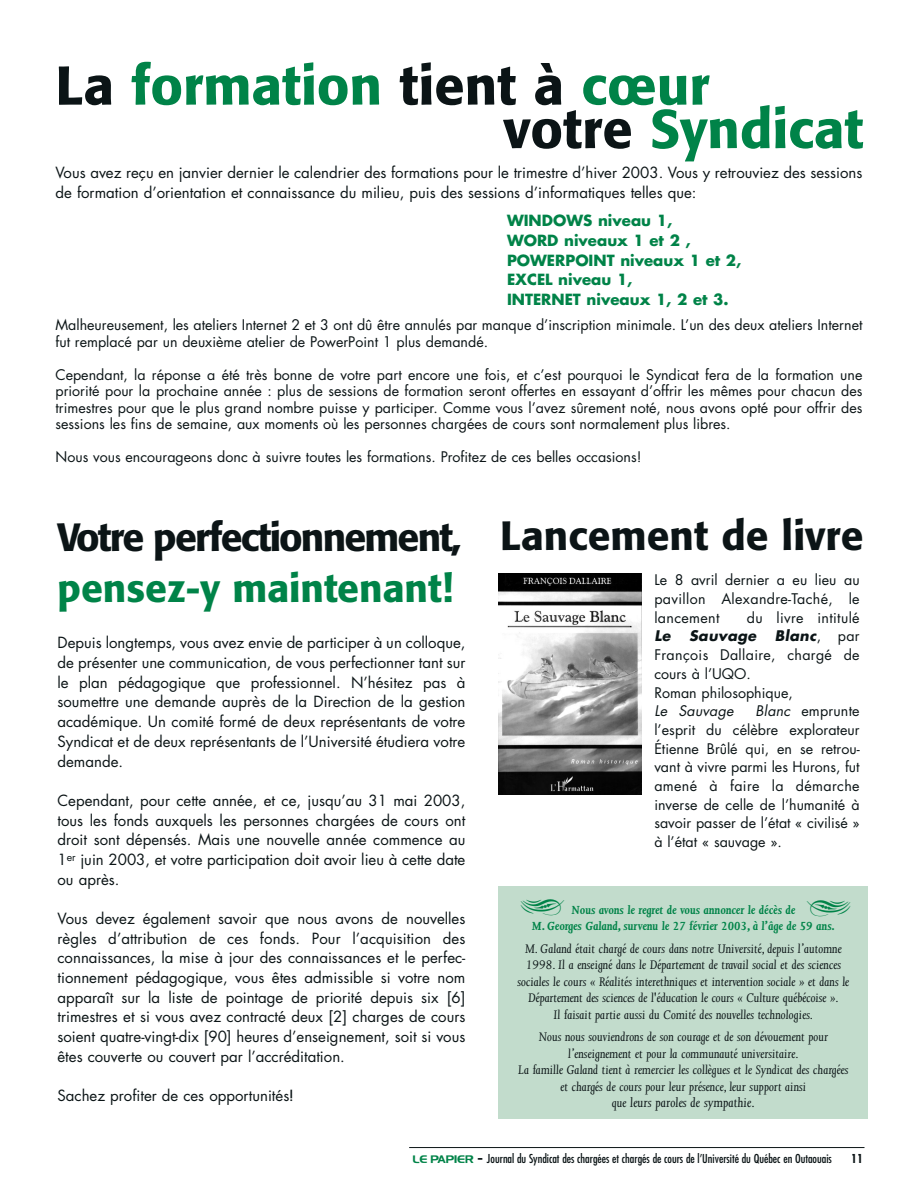
<style>
.page{position:relative;width:918px;height:1188px;background:#fff}
.page>*{position:absolute;margin:0;border:0;box-sizing:border-box;transform-origin:0 0}
.t1{font:500 54px/43.5px "Formata";color:#008348}
.t2{font:500 40.5px "Formata";color:#0b1416}
.t3{font:500 39px "Formata";letter-spacing:-.045em;color:#0b1416}
.t4{font:500 39px "Formata";color:#008348}
.t5{font:15px/19.6px "Futura";color:#0b1416;text-align:justify}
.t6{font:700 15px/19.5px "Futura";color:#008348}
.t7{font:italic 15px "Joanna";color:#0b1416}
.t8{font:14.25px/18.8px "Futura";color:#0b1416;text-align:justify}
.t9{font:italic 14.25px/16.5px "Joanna";color:#0b1416;text-align:center}
.t10{font:14.25px "Futura";letter-spacing:.025em;color:#0b1416}
.t11{font:italic 700 14.25px "Futura";letter-spacing:.025em;color:#0b1416}
.t12{font:italic 14.25px "Futura";letter-spacing:.015em;color:#0b1416}
.t13{font:italic 700 13.5px/16.2px "Joanna";color:#008348;text-align:center}
.t14{font:condensed 12px "Futura";color:#0b1416}
.t15{font:700 condensed 12px "Futura";color:#0b1416}
.s1{color:#0b1416}
.s2{font-stretch:condensed}
.s3{font-weight:700;font-style:italic}
.s4{font-style:italic}
.s5{font-size:14.25px}
.s6{font-family:"Simplix Display SSK";font-stretch:normal;font-size:10.5px;color:#008348}
.s7{font-family:"Simplix Display SSK";font-stretch:normal}
</style>
<div class="page">
<hr style="left:409px;top:1147px;width:456px;height:1px;background:#0b1416">
<div style="left:499px;top:886px;width:369px;height:232px;background:#c2dccc"></div>
<img style="left:499px;top:573px;width:142px;height:222px">
<h1 class="t1" style="left:503px;top:68px;width:362px;text-indent:-448px"><span class="s1">La</span> formation <span class="s1">tient à</span> cœur<br><span class="s1">votre</span> Syndicat</h1>
<p class="t5" style="left:56px;top:164px;width:809px">Vous avez reçu en janvier dernier le calendrier des formations pour le trimestre d’hiver 2003. Vous y retrouviez des sessions de formation d’orientation et connaissance du milieu, puis des sessions d’informatiques telles que:</p>
<p class="t6" style="left:507px;top:212px;width:236px">WINDOWS niveau 1,<br>WORD niveaux 1 et 2 ,<br>POWERPOINT niveaux 1 et 2,<br>EXCEL niveau 1,<br>INTERNET niveaux 1, 2 et 3.</p>
<p class="t8" style="left:56px;top:318px;width:808px;line-height:16.5px">Malheureusement, les ateliers Internet 2 et 3 ont dû être annulés par manque d’inscription minimale. L’un des deux ateliers Internet fut remplacé par un deuxième atelier de PowerPoint 1 plus demandé.</p>
<p class="t8" style="left:56px;top:367px;width:809px;line-height:16.5px">Cependant, la réponse a été très bonne de votre part encore une fois, et c’est pourquoi le Syndicat fera de la formation une priorité pour la prochaine année : plus de sessions de formation seront offertes en essayant d’offrir les mêmes pour chacun des trimestres pour que le plus grand nombre puisse y participer. Comme vous l’avez sûrement noté, nous avons opté pour offrir des sessions les fins de semaine, aux moments où les personnes chargées de cours sont normalement plus libres.</p>
<p class="t8" style="left:56px;top:449px;width:588px">Nous vous encourageons donc à suivre toutes les formations. Profitez de ces belles occasions!</p>
<h3 class="t3" style="left:58px;top:520px;width:405px">Votre perfectionnement,</h3>
<h3 class="t4" style="left:58px;top:571px;width:397px">pensez-y maintenant!</h3>
<p class="t5" style="left:58px;top:634px;width:409px">Depuis longtemps, vous avez envie de participer à un colloque, de présenter une communication, de vous perfectionner tant sur le plan pédagogique que professionnel. N’hésitez pas à soumettre une demande auprès de la Direction de la gestion académique. Un comité formé de deux représentants de votre Syndicat et de deux représentants de l’Université étudiera votre demande.</p>
<p class="t5" style="left:58px;top:792px;width:409px">Cependant, pour cette année, et ce, jusqu’au 31 mai 2003, tous les fonds auxquels les personnes chargées de cours ont droit sont dépensés. Mais une nouvelle année commence au 1<sup>er</sup> juin 2003, et votre participation doit avoir lieu à cette date ou après.</p>
<p class="t5" style="left:58px;top:910px;width:409px">Vous devez également savoir que nous avons de nouvelles règles d’attribution de ces fonds. Pour l’acquisition des connaissances, la mise à jour des connaissances et le perfec&shy;tionnement pédagogique, vous êtes admissible si votre nom apparaît sur la liste de pointage de priorité depuis six [6] trimestres et si vous avez contracté deux [2] charges de cours soient quatre-vingt-dix [90] heures d’enseignement, soit si vous êtes couverte ou couvert par l’accréditation.</p>
<p class="t5" style="left:58px;top:1087px;width:237px">Sachez profiter de ces opportunités<span class="s2">!</span></p>
<h2 class="t2" style="left:500px;top:518px;width:365px">Lancement de livre</h2>
<p class="t8" style="left:654px;top:572px;width:207px">Le 8 avril dernier a eu lieu au pavillon Alexandre-Taché, le lancement</p>
<p class="t10" style="left:747px;top:611px;width:114px">du livre intitulé</p>
<p class="t8" style="left:654px;top:628px;width:207px;text-align:left;text-indent:120px"><span class="s3">Blanc</span>, par<br>François Dallaire, chargé de cours à l’UQO.<br>Roman philosophique,</p>
<p class="t12" style="left:654px;top:704px;width:81px">Le Sauvage</p>
<p class="t11" style="left:654px;top:630px;width:18px">Le</p>
<p class="t11" style="left:689px;top:630px;width:69px">Sauvage</p>
<p class="t8" style="left:654px;top:703px;width:207px;text-indent:101px"><span class="s4">Blanc</span> emprunte l’esprit du célèbre explorateur Étienne Brûlé qui, en se retrou&shy;vant à vivre parmi les Hurons, fut amené à faire la démarche inverse de celle de l’humanité à savoir passer de l’état « civilisé » à l’état « sauvage ».</p>
<p class="t13" style="left:532px;top:903px;width:305px">Nous avons le regret de vous annoncer le décès de<br>M. Georges Galand, survenu le 27 février 2003, à l’âge de 59 ans.</p>
<p class="t9" style="left:517px;top:942px;width:333px">M. Galand était chargé de cours dans notre Université, depuis l’automne 1998. Il a enseigné dans le Département de travail social et des sciences sociales le cours « Réalités interethniques et intervention sociale » et dans le Département des sciences de l'éducation le cours « Culture québécoise ».<br>Il faisait partie aussi du Comité des nouvelles technologies.</p>
<p class="t9" style="left:518px;top:1030px;width:332px">Nous nous souviendrons de son courage et de son dévouement pour l’enseignement et pour la communauté universitaire.<br>La famille Galand tient à remercier les collègues et le Syndicat des chargées et chargés de cours pour leur présence, leur support ainsi</p>
<p class="t7" style="left:612px;top:1097px;width:145px"><span class="s5">que</span> leurs paroles de sympathie.</p>
<p class="t14" style="left:413px;top:1153px;width:420px"><span class="s6">LE PAPIER</span> <span class="s7">-</span> Journal du Syndicat des chargées et chargés de cours de l’Université du Québec en Outaouais</p>
<p class="t15" style="left:851px;top:1153px;width:13px">11</p>
</div>
